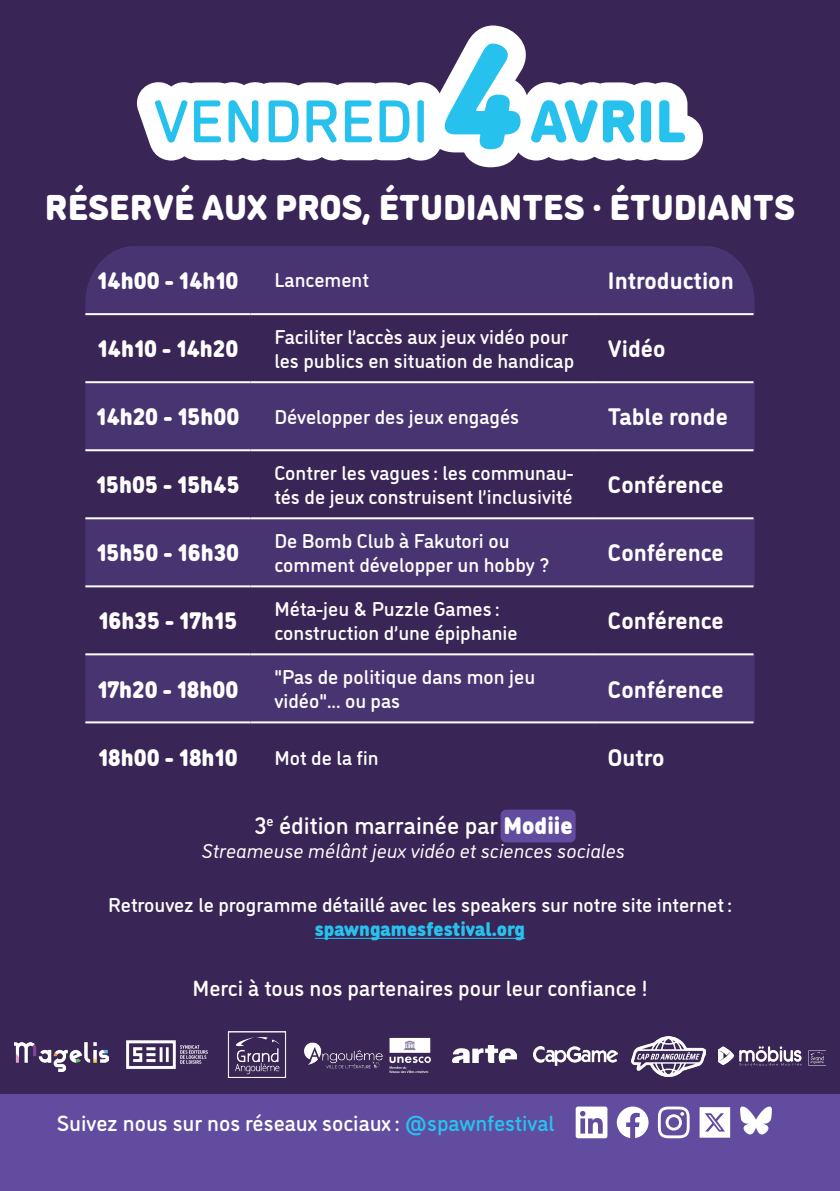
<style>
.page{position:relative;width:840px;height:1191px;background:#fff}
.page>*{position:absolute;margin:0;border:0;box-sizing:border-box;transform-origin:0 0}
.t1{font:900 36px "DI Nosaur";color:#fff}
.t2{font:900 24px "DI Nosaur";color:#fff}
.t3{font:700 24px "DI Nosaur";color:#fff}
.t4{font:500 24px "DI Nosaur";color:#fff}
.t5{font:500 22px "DI Nosaur";color:#fff}
.t6{font:500 20px/24px "DI Nosaur";color:#fff}
.t7{font:italic 20px "DI Nosaur";color:#fff}
.s1{font-weight:900}
.s2{font-weight:900;color:#26c2ed}
.s3{color:#26c2ed}
</style>
<div class="page">
<div style="left:0;top:0;width:839px;height:1191px;background:#392556"></div>
<div style="left:0;top:1094px;width:839px;height:97px;background:#624c9f"></div>
<div style="left:500px;top:809px;width:75px;height:33px;background:#624c9f;border-radius:6px"></div>
<svg style="left:137px;top:26px;width:565px;height:141px"></svg>
<svg style="left:155px;top:44px;width:529px;height:105px"></svg>
<svg style="left:575px;top:1106px;width:32px;height:32px"></svg>
<svg style="left:616px;top:1106px;width:32px;height:32px"></svg>
<svg style="left:657px;top:1106px;width:32px;height:32px"></svg>
<svg style="left:699px;top:1107px;width:30px;height:30px"></svg>
<svg style="left:740px;top:1106px;width:31px;height:29px"></svg>
<svg style="left:85px;top:246px;width:669px;height:476px;fill:#493472"></svg>
<hr style="left:599px;top:313px;width:154px;height:2px;background:#fff">
<hr style="left:250px;top:381px;width:349px;height:2px;background:#fff">
<hr style="left:599px;top:381px;width:154px;height:2px;background:#fff">
<hr style="left:85px;top:449px;width:165px;height:2px;background:#fff">
<hr style="left:250px;top:449px;width:349px;height:2px;background:#fff">
<hr style="left:599px;top:449px;width:154px;height:2px;background:#fff">
<hr style="left:85px;top:517px;width:165px;height:2px;background:#fff">
<hr style="left:250px;top:517px;width:349px;height:2px;background:#fff">
<hr style="left:599px;top:517px;width:154px;height:2px;background:#fff">
<hr style="left:85px;top:585px;width:165px;height:2px;background:#fff">
<hr style="left:250px;top:585px;width:349px;height:2px;background:#fff">
<hr style="left:599px;top:585px;width:154px;height:2px;background:#fff">
<hr style="left:85px;top:653px;width:165px;height:2px;background:#fff">
<hr style="left:250px;top:653px;width:349px;height:2px;background:#fff">
<hr style="left:599px;top:653px;width:154px;height:2px;background:#fff">
<hr style="left:85px;top:721px;width:165px;height:2px;background:#fff">
<hr style="left:250px;top:721px;width:349px;height:2px;background:#fff">
<hr style="left:599px;top:721px;width:154px;height:2px;background:#fff">
<hr style="left:85px;top:313px;width:165px;height:2px;background:#fff">
<hr style="left:85px;top:381px;width:165px;height:2px;background:#fff">
<hr style="left:250px;top:313px;width:349px;height:2px;background:#fff">
<hr style="left:314px;top:938px;width:211px;height:1px;background:#26c2ed">
<img style="left:15px;top:1042px;width:93px;height:29px">
<img style="left:126px;top:1040px;width:82px;height:29px">
<img style="left:227px;top:1031px;width:60px;height:47px">
<img style="left:304px;top:1037px;width:127px;height:36px">
<img style="left:452px;top:1045px;width:64px;height:17px">
<img style="left:533px;top:1046px;width:84px;height:19px">
<img style="left:631px;top:1036px;width:73px;height:40px">
<img style="left:718px;top:1046px;width:106px;height:19px">
<p class="t1" style="left:45px;top:179px;width:751px">RÉSERVÉ AUX PROS, ÉTUDIANTES · ÉTUDIANTS</p>
<p class="t2" style="left:97px;top:262px;width:143px">14h00 - 14h10</p>
<p class="t6" style="left:274px;top:267px;width:96px">Lancement</p>
<p class="t3" style="left:607px;top:263px;width:127px">Introduction</p>
<p class="t2" style="left:97px;top:330px;width:142px">14h10 - 14h20</p>
<p class="t6" style="left:274px;top:323px;width:301px">Faciliter l’accès aux jeux vidéo pour les publics en situation de handicap</p>
<p class="t3" style="left:607px;top:331px;width:59px">Vidéo</p>
<p class="t2" style="left:96px;top:398px;width:144px">14h20 - 15h00</p>
<p class="t6" style="left:274px;top:403px;width:246px">Développer des jeux engagés</p>
<p class="t3" style="left:607px;top:399px;width:121px">Table ronde</p>
<p class="t2" style="left:96px;top:466px;width:145px">15h05 - 15h45</p>
<p class="t6" style="left:274px;top:459px;width:300px">Contrer les vagues : les communau&shy;tés de jeux construisent l’inclusivité</p>
<p class="t3" style="left:607px;top:467px;width:117px">Conférence</p>
<p class="t2" style="left:96px;top:534px;width:144px">15h50 - 16h30</p>
<p class="t6" style="left:274px;top:527px;width:276px">De Bomb Club à Fakutori ou comment développer un hobby ?</p>
<p class="t3" style="left:607px;top:535px;width:117px">Conférence</p>
<p class="t2" style="left:98px;top:602px;width:140px">16h35 - 17h15</p>
<p class="t6" style="left:274px;top:595px;width:245px">Méta-jeu &amp; Puzzle Games : construction d’une épiphanie</p>
<p class="t3" style="left:607px;top:603px;width:117px">Conférence</p>
<p class="t2" style="left:97px;top:670px;width:142px">17h20 - 18h00</p>
<p class="t6" style="left:274px;top:663px;width:262px">"Pas de politique dans mon jeu vidéo"... ou pas</p>
<p class="t3" style="left:607px;top:671px;width:117px">Conférence</p>
<p class="t2" style="left:98px;top:738px;width:141px">18h00 - 18h10</p>
<p class="t6" style="left:274px;top:744px;width:106px">Mot de la fin</p>
<p class="t3" style="left:607px;top:739px;width:58px">Outro</p>
<p class="t4" style="left:254px;top:808px;width:319px">3<sup>e</sup> édition marrainée par <span class="s1">Modiie</span></p>
<p class="t7" style="left:202px;top:837px;width:424px">Streameuse mélânt jeux vidéo et sciences sociales</p>
<p class="t6" style="left:108px;top:892px;width:625px;text-align:center">Retrouvez le programme détaillé avec les speakers sur notre site internet : <span class="s2">spawngamesfestival.org</span></p>
<p class="t5" style="left:192px;top:973px;width:456px">Merci à tous nos partenaires pour leur confiance !</p>
<p class="t5" style="left:57px;top:1107px;width:499px">Suivez nous sur nos réseaux sociaux : <span class="s3">@spawnfestival</span></p>
</div>
